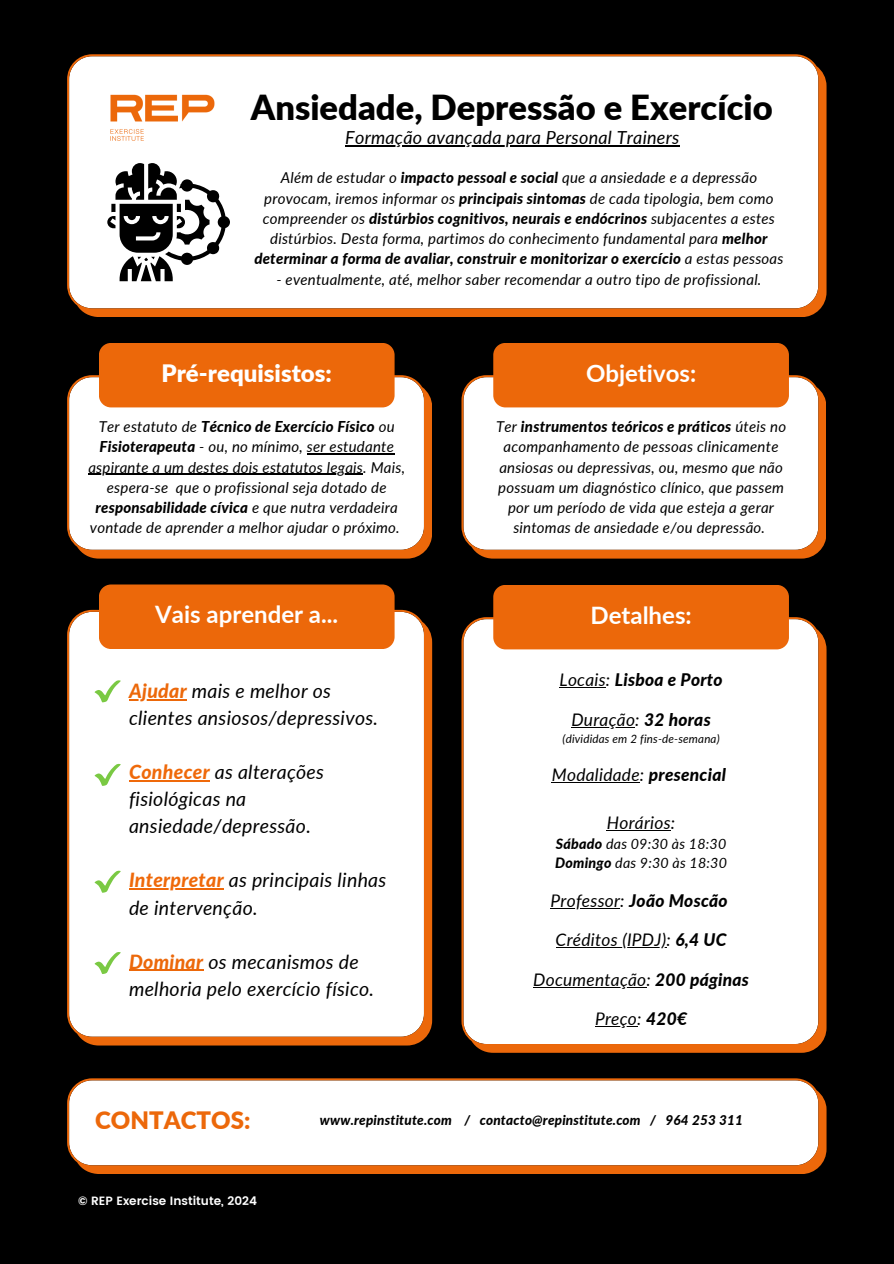
<style>
.page{position:relative;width:894px;height:1264px;background:#fff}
.page>*{position:absolute;margin:0;border:0;box-sizing:border-box;transform-origin:0 0}
.t1{font:900 34.5px "Lato";color:#000}
.t2{font:700 24px "Lato";color:#fff}
.t3{font:900 24px "Lato";color:#fff}
.t4{font:900 24px "Lato";color:#ec680a}
.t5{font:italic 19.5px/27px "Lato";letter-spacing:.015em;color:#000}
.t6{font:italic 18px "Lato";letter-spacing:.015em;color:#000}
.t7{font:italic 17.4px "Lato";letter-spacing:.015em;color:#000}
.t8{font:italic 800 17.4px "Lato";letter-spacing:.015em;color:#000}
.t9{font:italic 15px/20.2px "Lato";letter-spacing:.015em;color:#000;text-align:center}
.t10{font:italic 14.25px "Lato";letter-spacing:.015em;color:#000}
.t11{font:italic 800 13.5px "Lato";letter-spacing:.015em;color:#000}
.t12{font:600 12px "Poppins";color:#fff}
.t13{font:italic 11.55px "Lato";letter-spacing:.015em;color:#000}
.s1{font-weight:800}
.s2{font-weight:800;color:#ec680a}
.s3{font-weight:800;color:#ef690a}
.s4{font-weight:400}
</style>
<div class="page">
<div style="left:0;top:0;width:893px;height:1263px;background:#000"></div>
<svg style="left:67px;top:54px;width:759px;height:263px;fill:#fff"></svg>
<svg style="left:67px;top:375px;width:365px;height:183px;fill:#fff"></svg>
<svg style="left:461px;top:375px;width:365px;height:183px;fill:#fff"></svg>
<div style="left:99px;top:343px;width:295px;height:64px;background:#ec680a;border-radius:12px"></div>
<div style="left:461px;top:617px;width:365px;height:435px;background:#fff"></div>
<svg style="left:67px;top:1078px;width:759px;height:96px;fill:#fff"></svg>
<div style="left:67px;top:610px;width:365px;height:435px;background:#fff"></div>
<img style="left:95px;top:81px;width:133px;height:74px">
<svg style="left:107px;top:163px;width:123px;height:118px"></svg>
<div style="left:493px;top:343px;width:295px;height:64px;background:#ec680a;border-radius:12px"></div>
<div style="left:493px;top:585px;width:295px;height:64px;background:#ec680a;border-radius:12px"></div>
<div style="left:99px;top:584px;width:295px;height:65px;background:#ec680a;border-radius:12px"></div>
<svg style="left:94px;top:680px;width:27px;height:22px"></svg>
<hr style="left:559px;top:687px;width:46px;height:1px;background:#000">
<hr style="left:571px;top:726px;width:64px;height:1px;background:#000">
<hr style="left:551px;top:781px;width:88px;height:1px;background:#000">
<hr style="left:606px;top:829px;width:64px;height:1px;background:#000">
<hr style="left:550px;top:907px;width:70px;height:1px;background:#000">
<hr style="left:555px;top:947px;width:111px;height:1px;background:#000">
<hr style="left:533px;top:986px;width:113px;height:1px;background:#000">
<hr style="left:595px;top:1026px;width:42px;height:1px;background:#000">
<hr style="left:307px;top:453px;width:87px;height:1px;background:#000">
<hr style="left:88px;top:473px;width:275px;height:2px;background:#000">
<hr style="left:129px;top:699px;width:58px;height:1px;background:#ec680a">
<hr style="left:129px;top:780px;width:81px;height:1px;background:#ef690a">
<hr style="left:129px;top:888px;width:95px;height:1px;background:#ef690a">
<hr style="left:129px;top:969px;width:74px;height:1px;background:#ec680a">
<svg style="left:94px;top:763px;width:27px;height:23px"></svg>
<svg style="left:94px;top:870px;width:27px;height:23px"></svg>
<svg style="left:94px;top:951px;width:27px;height:23px"></svg>
<hr style="left:345px;top:145px;width:334px;height:1px;background:#000">
<h4 class="t1" style="left:251px;top:86px;width:523px">Ansiedade, Depressão e Exercício</h4>
<h5 class="t6" style="left:345px;top:126px;width:335px">Formação avançada para Personal Trainers</h5>
<h4 class="t9" style="left:254px;top:167px;width:530px">Além de estudar o <span class="s1">impacto pessoal e social</span> que a ansiedade e a depressão provocam, iremos informar os <span class="s1">principais sintomas</span> de cada tipologia, bem como compreender os <span class="s1">distúrbios cognitivos, neurais e endócrinos</span> subjacentes a estes distúrbios. Desta forma, partimos do conhecimento fundamental para <span class="s1">melhor determinar a forma de avaliar, construir e monitorizar o exercício</span> a estas pessoas</h4>
<h4 class="t9" style="left:276px;top:269px;width:486px">- eventualmente, até, melhor saber recomendar a outro tipo de profissional.</h4>
<h3 class="t3" style="left:161px;top:358px;width:172px">Pré-requisistos:</h3>
<p class="t9" style="left:99px;top:416px;width:297px;text-align:left">Ter estatuto de <span class="s1">Técnico de Exercício Físico</span> ou<br><span class="s1">Fisioterapeuta</span> - ou, no mínimo, ser estudante</p>
<p class="t9" style="left:88px;top:456px;width:318px">aspirante a um destes dois estatutos legais. Mais, espera-se que o profissional seja dotado de <span class="s1">responsabilidade cívica</span> e que nutra verdadeira vontade de aprender a melhor ajudar o próximo.</p>
<p class="t2" style="left:586px;top:358px;width:112px">Objetivos:</p>
<h4 class="t9" style="left:496px;top:416px;width:291px">Ter <span class="s1">instrumentos teóricos e práticos</span> úteis no acompanhamento de pessoas clinicamente ansiosas ou depressivas, ou, mesmo que não possuam um diagnóstico clínico, que passem por um período de vida que esteja a gerar sintomas de ansiedade e/ou depressão.</h4>
<h4 class="t2" style="left:155px;top:599px;width:184px">Vais aprender a...</h4>
<h1 class="t2" style="left:590px;top:600px;width:103px">Detalhes:</h1>
<p class="t5" style="left:129px;top:677px;width:250px"><span class="s2">Ajudar</span> mais e melhor os clientes ansiosos/depressivos.</p>
<p class="t5" style="left:129px;top:758px;width:196px"><span class="s3">Conhecer</span> as alterações fisiológicas na ansiedade/depressão.</p>
<p class="t5" style="left:129px;top:866px;width:259px"><span class="s3">Interpretar</span> as principais linhas de intervenção.</p>
<h5 class="t5" style="left:129px;top:947px;width:246px"><span class="s2">Dominar</span> os mecanismos de melhoria pelo exercício físico.</h5>
<p class="t8" style="left:559px;top:669px;width:165px"><span class="s4">Locais:</span> Lisboa e Porto</p>
<h3 class="t7" style="left:571px;top:708px;width:141px">Duração: <span class="s1">32 horas</span></h3>
<p class="t13" style="left:562px;top:731px;width:158px">(divididas em 2 fins-de-semana)</p>
<h3 class="t7" style="left:551px;top:763px;width:175px">Modalidade: <span class="s1">presencial</span></h3>
<p class="t7" style="left:606px;top:811px;width:70px">Horários:</p>
<h3 class="t10" style="left:556px;top:835px;width:172px"><span class="s1">Sábado</span> das 09:30 às 18:30</h3>
<p class="t10" style="left:555px;top:854px;width:173px"><span class="s1">Domingo</span> das 9:30 às 18:30</p>
<p class="t7" style="left:550px;top:889px;width:178px">Professor: <span class="s1">João Moscão</span></p>
<p class="t7" style="left:555px;top:929px;width:172px">Créditos (IPDJ): <span class="s1">6,4 UC</span></p>
<p class="t7" style="left:533px;top:968px;width:217px">Documentação: <span class="s1">200 páginas</span></p>
<h4 class="t7" style="left:595px;top:1008px;width:94px">Preço: <span class="s1">420€</span></h4>
<p class="t4" style="left:95px;top:1105px;width:157px">CONTACTOS:</p>
<h5 class="t12" style="left:78px;top:1193px;width:180px">© REP Exercise Institute, 2024</h5>
<p class="t11" style="left:320px;top:1111px;width:424px">www.repinstitute.com / contacto@repinstitute.com / 964 253 311</p>
</div>
